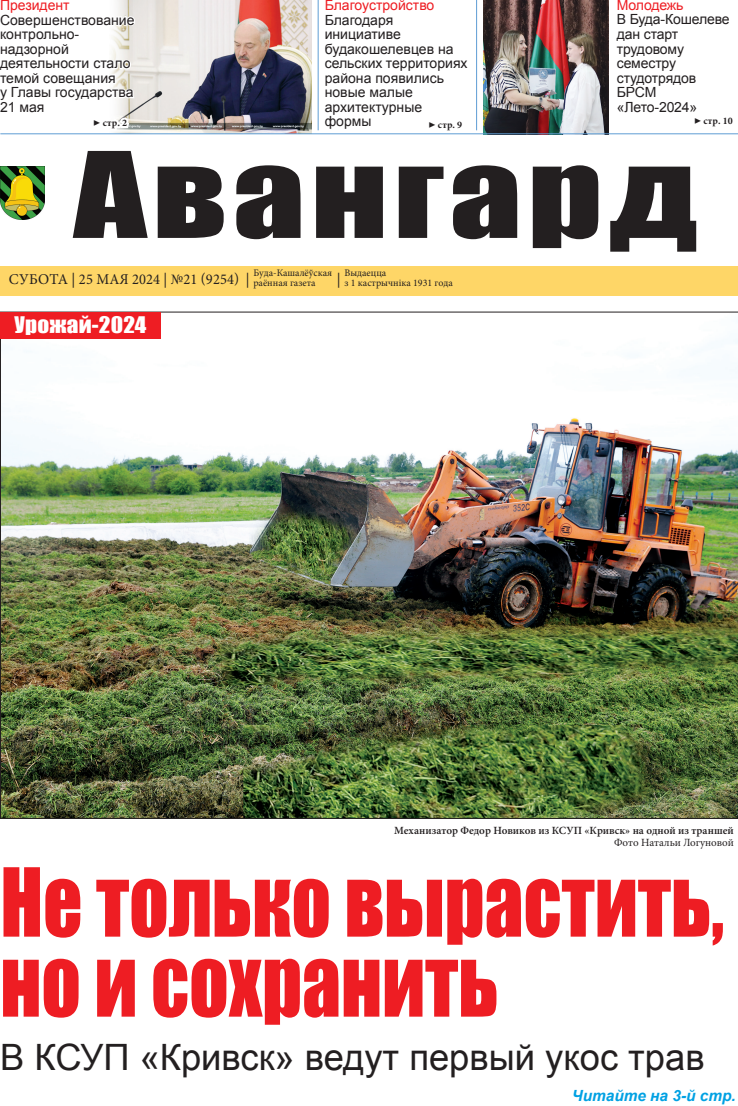
<style>
.page{position:relative;width:738px;height:1106px;background:#fff}
.page>*{position:absolute;margin:0;border:0;box-sizing:border-box;transform-origin:0 0}
.t1{font:110px "Impact";letter-spacing:.04em;color:#231f20;scale:1.31 1}
.t2{font:87.8px/80px "Impact";color:#ee1d23;scale:.88 1}
.t3{font:36.3px "Arial";color:#231f20}
.t4{font:21px "Impact";letter-spacing:.01em;color:#fff;scale:1.1 1}
.t5{font:italic 700 15.4px "Arial";color:#00a1e3}
.t6{font:15px "Minion Pro";letter-spacing:.01em;color:#231f20}
.t7{font:14px/14.5px "Arial";color:#231f20}
.t8{font:14px "Arial";color:#ee1d23}
.t9{font:600 11px "Minion Pro";color:#231f20}
.t10{font:11px "Minion Pro";color:#231f20}
.t11{font:10px/10px "Minion Pro";color:#231f20}
.t12{font:700 10px "Minion Pro";letter-spacing:.015em;color:#231f20}
.s1{font-size:12px}
</style>
<div class="page">
<img style="left:483px;top:0;width:125px;height:134px">
<img style="left:108px;top:0;width:203px;height:134px">
<hr style="left:0;top:134px;width:737px;height:1px;background:#5f9dd4">
<div style="left:0;top:266px;width:737px;height:29px;background:#fed667"></div>
<img style="left:0;top:167px;width:44px;height:52px">
<svg style="left:423px;top:133px;width:42px;height:1px"></svg>
<hr style="left:317px;top:0;width:1px;height:130px;background:#5f9dd4">
<hr style="left:476px;top:0;width:1px;height:130px;background:#5f9dd4">
<svg style="left:108px;top:0;width:28px;height:132px"></svg>
<svg style="left:393px;top:818px;width:340px;height:1px"></svg>
<img style="left:0;top:312px;width:737px;height:506px">
<div style="left:0;top:312px;width:160px;height:27px;background:#ee1d23"></div>
<p class="t8" style="left:616px;top:-4px;width:68px">Молодежь</p>
<p class="t7" style="left:616px;top:12px;width:114px">В Буда-Кошелеве дан старт трудовому семестру студотрядов<br>БРСМ «Лето-2024»</p>
<p class="t8" style="left:0;top:-4px;width:71px">Президент</p>
<p class="t7" style="left:0;top:13px;width:136px">Совершенствование контрольно&shy;надзорной деятельности стало темой совещания<br>у Главы государства<br>21 мая</p>
<p class="t8" style="left:324px;top:-4px;width:111px">Благоустройство</p>
<p class="t7" style="left:324px;top:13px;width:144px">Благодаря инициативе будакошелевцев на сельских территориях района появились новые малые архитектурные формы</p>
<p class="t12" style="left:93px;top:116px;width:35px"><span class="s1">▶</span> стр. 2</p>
<p class="t12" style="left:693px;top:114px;width:40px"><span class="s1">▶</span> стр. 10</p>
<p class="t12" style="left:428px;top:117px;width:35px"><span class="s1">▶</span> стр. 9</p>
<h1 class="t1" style="left:73px;top:109px;width:478px">Авангард</h1>
<p class="t11" style="left:253px;top:268px;width:80px">Буда-Кашалёўская раённая газета</p>
<p class="t6" style="left:9px;top:269px;width:242px">СУБОТА | 25 МАЯ 2024 | №21 (9254) |</p>
<p class="t6" style="left:336px;top:269px;width:5px">|</p>
<p class="t11" style="left:344px;top:268px;width:110px">Выдаецца<br>з 1 кастрычніка 1931 года</p>
<h3 class="t4" style="left:14px;top:308px;width:121px">Урожай-2024</h3>
<p class="t9" style="left:394px;top:823px;width:341px">Механизатор Федор Новиков из КСУП «Кривск» на одной из траншей</p>
<p class="t10" style="left:613px;top:835px;width:121px">Фото Натальи Логуновой</p>
<h2 class="t2" style="left:0;top:859px;width:823px">Не только вырастить, но и сохранить</h2>
<h3 class="t3" style="left:0;top:1033px;width:705px">В КСУП «Кривск» ведут первый укос трав</h3>
<p class="t5" style="left:571px;top:1085px;width:165px">Читайте на 3-й стр.</p>
</div>
